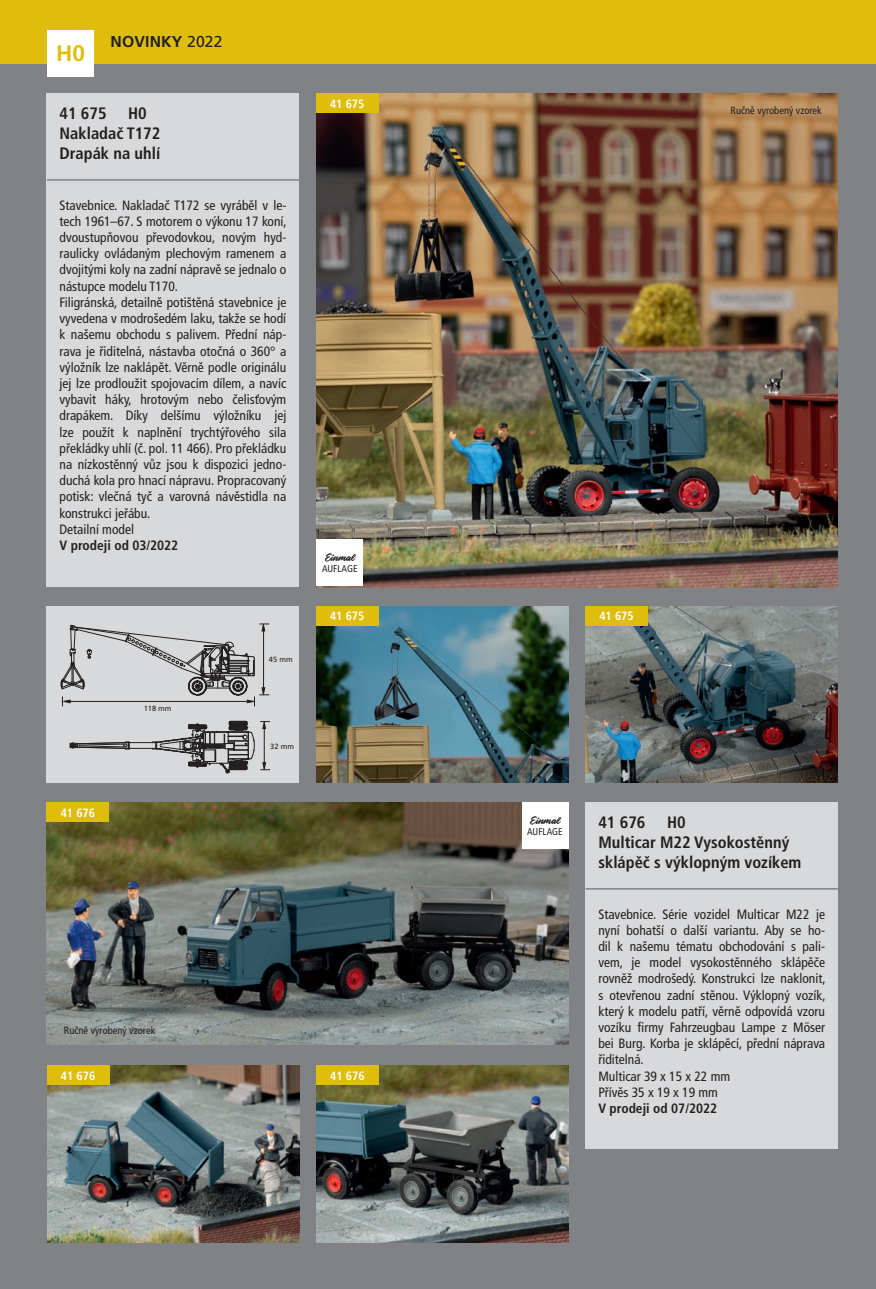
<style>
.page{position:relative;width:876px;height:1289px;background:#fff}
.page>*{position:absolute;margin:0;border:0;box-sizing:border-box;transform-origin:0 0}
.t1{font:700 22.5px "Frutiger LT Com";color:#debd0e}
.t2{font:700 condensed 16.5px/19.8px "Frutiger LT Com";color:#231f20}
.t3{font:700 15.75px "Frutiger LT Com";letter-spacing:.01em;color:#231f20}
.t4{font:condensed 13.5px/16.2px "Frutiger LT Com";color:#231f20}
.t5{font:700 condensed 13.5px "Frutiger LT Com";color:#231f20}
.t6{font:13.5px "Knight Brush";color:#231f20}
.t7{font:700 condensed 12px "Frutiger LT Com";color:#fff}
.t8{font:condensed 10.5px "Frutiger LT Com";color:#231f20}
.t9{font:condensed 9.75px "Frutiger LT Com";letter-spacing:.01em;color:#231f20}
.t10{font:7.5px "Frutiger LT Com";color:#231f20}
.s1{font-weight:400}
</style>
<div class="page">
<div style="left:0;top:0;width:876px;height:1288px;background:#808285"></div>
<div style="left:0;top:0;width:876px;height:64px;background:#debd0e"></div>
<div style="left:47px;top:30px;width:47px;height:47px;background:#fff"></div>
<img style="left:316px;top:94px;width:522px;height:493px">
<img style="left:316px;top:606px;width:252px;height:176px">
<div style="left:316px;top:606px;width:62px;height:19px;background:#debd0e"></div>
<div style="left:316px;top:94px;width:62px;height:19px;background:#debd0e"></div>
<div style="left:47px;top:606px;width:252px;height:177px;background:#d8d9db"></div>
<img style="left:586px;top:606px;width:252px;height:176px">
<div style="left:585px;top:606px;width:63px;height:19px;background:#debd0e"></div>
<img style="left:47px;top:802px;width:521px;height:242px">
<div style="left:47px;top:802px;width:62px;height:20px;background:#debd0e"></div>
<img style="left:47px;top:1065px;width:252px;height:177px">
<div style="left:47px;top:1065px;width:62px;height:20px;background:#debd0e"></div>
<img style="left:316px;top:1065px;width:252px;height:177px">
<div style="left:316px;top:1065px;width:63px;height:20px;background:#debd0e"></div>
<div style="left:522px;top:802px;width:46px;height:47px;background:#fff"></div>
<div style="left:316px;top:539px;width:47px;height:47px;background:#fff"></div>
<svg style="left:61px;top:623px;width:208px;height:83px"></svg>
<hr style="left:64px;top:701px;width:183px;height:1px;background:#231f20">
<svg style="left:70px;top:720px;width:200px;height:53px"></svg>
<hr style="left:264px;top:727px;width:1px;height:39px;background:#231f20">
<div style="left:47px;top:94px;width:252px;height:493px;background:#d8d9db"></div>
<hr style="left:47px;top:179px;width:252px;height:2px;background:#808285">
<div style="left:586px;top:802px;width:252px;height:346px;background:#d8d9db"></div>
<hr style="left:586px;top:888px;width:252px;height:1px;background:#808285">
<h1 class="t1" style="left:56px;top:40px;width:30px">H0</h1>
<p class="t3" style="left:111px;top:32px;width:114px">NOVINKY <span class="s1">2022</span></p>
<p class="t2" style="left:60px;top:103px;width:102px;text-indent:69px">H0<br>Nakladač T172<br>Drapák na uhlí</p>
<p class="t4" style="left:60px;top:197px;width:229px">Stavebnice. Nakladač T172 se vyráběl v le&shy;tech 1961–67. S motorem o výkonu 17 koní, dvoustupňovou převodovkou, novým hyd&shy;raulicky ovládaným plechovým ramenem a dvojitými koly na zadní nápravě se jednalo o nástupce modelu T170.<br>Filigránská, detailně potištěná stavebnice je vyvedena v modrošedém laku, takže se hodí k našemu obchodu s palivem. Přední náp&shy;rava je řiditelná, nástavba otočná o 360° a výložník lze naklápět. Věrně podle originálu jej lze prodloužit spojovacím dílem, a navíc vybavit háky, hrotovým nebo čelisťovým drapákem. Díky delšímu výložníku jej lze použít k naplnění trychtýřového sila překládky uhlí (č. pol. 11 466). Pro překládku na nízkostěnný vůz jsou k dispozici jedno&shy;duchá kola pro hnací nápravu. Propracovaný potisk: vlečná tyč a varovná návěstidla na konstrukci jeřábu.<br>Detailní model</p>
<p class="t5" style="left:60px;top:537px;width:120px">V prodeji od 03/2022</p>
<p class="t2" style="left:60px;top:103px;width:49px">41 675</p>
<p class="t7" style="left:61px;top:805px;width:36px">41 676</p>
<p class="t10" style="left:144px;top:703px;width:29px">118 mm</p>
<p class="t10" style="left:269px;top:655px;width:25px">45 mm</p>
<p class="t10" style="left:270px;top:742px;width:25px">32 mm</p>
<p class="t7" style="left:330px;top:97px;width:36px">41 675</p>
<p class="t6" style="left:325px;top:550px;width:32px">Einmal</p>
<p class="t9" style="left:322px;top:563px;width:37px">AUFLAGE</p>
<p class="t7" style="left:330px;top:609px;width:36px">41 675</p>
<p class="t8" style="left:64px;top:1024px;width:93px">Ručně vyrobený vzorek</p>
<p class="t7" style="left:61px;top:1068px;width:36px">41 676</p>
<p class="t7" style="left:330px;top:1068px;width:36px">41 676</p>
<p class="t8" style="left:730px;top:104px;width:93px">Ručně vyrobený vzorek</p>
<p class="t7" style="left:599px;top:609px;width:36px">41 675</p>
<p class="t6" style="left:530px;top:813px;width:32px">Einmal</p>
<p class="t9" style="left:527px;top:826px;width:37px">AUFLAGE</p>
<p class="t2" style="left:598px;top:812px;width:205px;text-indent:69px">H0<br>Multicar M22 Vysokostěnný sklápěč s výklopným vozíkem</p>
<p class="t4" style="left:598px;top:905px;width:229px">Stavebnice. Série vozidel Multicar M22 je nyní bohatší o další variantu. Aby se ho&shy;dil k našemu tématu obchodování s pali&shy;vem, je model vysokostěnného sklápěče rovněž modrošedý. Konstrukci lze naklonit, s otevřenou zadní stěnou. Výklopný vozík, který k modelu patří, věrně odpovídá vzoru vozíku firmy Fahrzeugbau Lampe z Möser bei Burg. Korba je sklápěcí, přední náprava řiditelná.<br>Multicar 39 x 15 x 22 mm<br>Přívěs 35 x 19 x 19 mm</p>
<p class="t5" style="left:598px;top:1100px;width:120px">V prodeji od 07/2022</p>
<p class="t2" style="left:598px;top:812px;width:49px">41 676</p>
</div>
